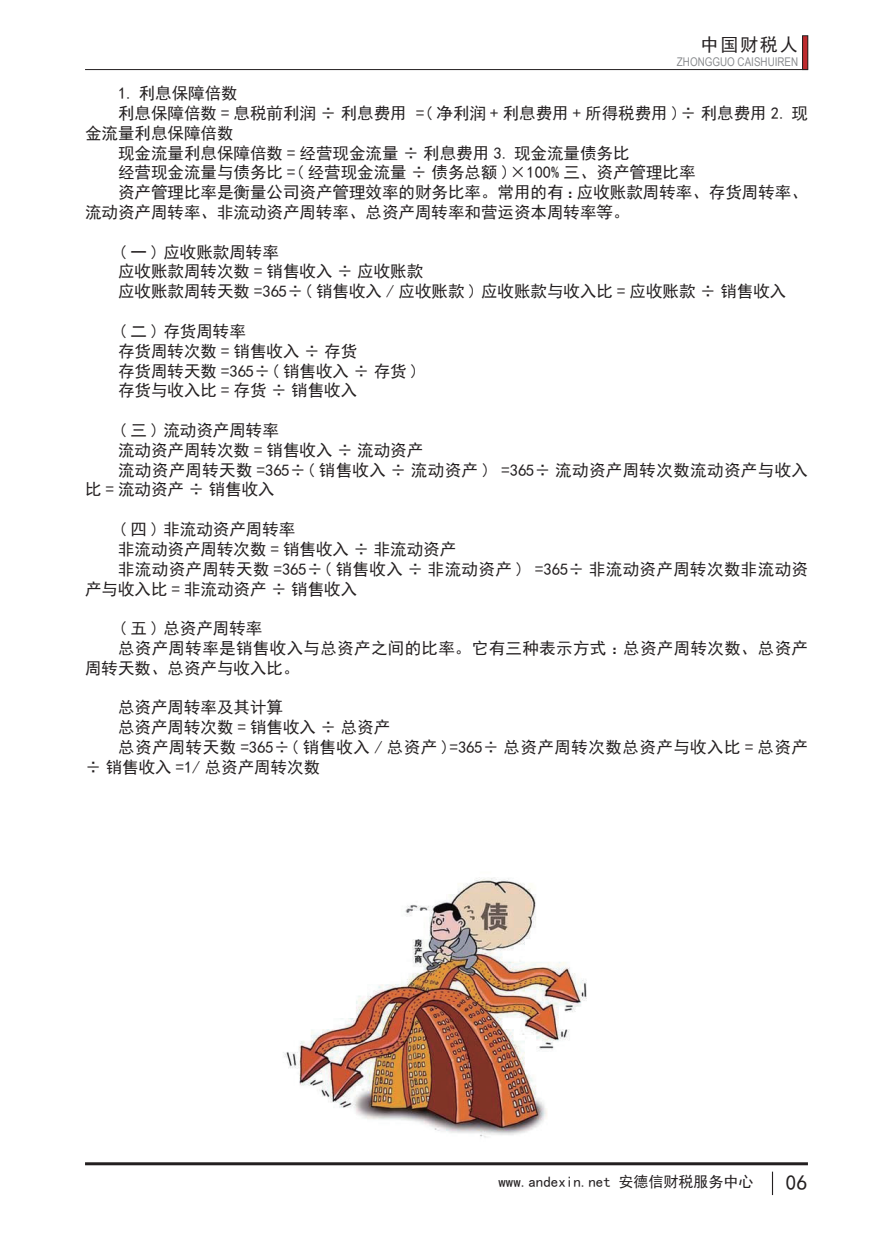
<style>
.page{position:relative;width:893px;height:1234px;background:#fff}
.page>*{position:absolute;margin:0;border:0;box-sizing:border-box;transform-origin:0 0}
.t1{font:21px "Sim Hei";color:#231f20}
.t2{font:18px "Sim Hei";letter-spacing:.1em;color:#231f20}
.t3{font:16.5px/19.8px "Sim Hei";color:#231f20}
.t4{font:16.5px "Sim Hei";letter-spacing:.025em;color:#231f20}
.t5{font:16.5px "Sim Hei";letter-spacing:.03em;color:#231f20}
.t6{font:16.5px "Sim Hei";letter-spacing:.02em;color:#231f20}
.t7{font:15px "Sim Hei";color:#231f20}
.t8{font:12px "Arial Narrow";color:#8b8d90}
</style>
<div class="page">
<hr style="left:85px;top:69px;width:723px;height:1px;background:#231f20">
<div style="left:802px;top:36px;width:6px;height:34px;background:#bd2a2d"></div>
<div style="left:802px;top:36px;width:6px;height:34px;border:1px solid #231f20"></div>
<svg style="left:772px;top:1171px;width:1px;height:23px"></svg>
<hr style="left:85px;top:1161px;width:723px;height:3px;background:#231f20">
<img style="left:283px;top:877px;width:304px;height:261px">
<p class="t2" style="left:701px;top:36px;width:99px">中国财税人</p>
<p class="t8" style="left:677px;top:53px;width:123px">ZHONGGUO CAISHUIREN</p>
<p class="t3" style="left:118px;top:83px;width:121px">1. 利息保障倍数</p>
<p class="t3" style="left:118px;top:103px;width:691px">利息保障倍数 = 息税前利润 ÷ 利息费用 =( 净利润 + 利息费用 + 所得税费用 )÷ 利息费用 2. 现</p>
<p class="t3" style="left:85px;top:123px;width:150px">金流量利息保障倍数</p>
<p class="t3" style="left:118px;top:143px;width:513px">现金流量利息保障倍数 = 经营现金流量 ÷ 利息费用 3. 现金流量债务比</p>
<p class="t3" style="left:118px;top:163px;width:579px">经营现金流量与债务比 =( 经营现金流量 ÷ 债务总额 )×100% 三、资产管理比率</p>
<p class="t3" style="left:118px;top:182px;width:691px">资产管理比率是衡量公司资产管理效率的财务比率。常用的有：应收账款周转率、存货周转率、</p>
<p class="t3" style="left:85px;top:202px;width:546px">流动资产周转率、非流动资产周转率、总资产周转率和营运资本周转率等。</p>
<p class="t3" style="left:118px;top:242px;width:670px">( 一 ) 应收账款周转率<br>应收账款周转次数 = 销售收入 ÷ 应收账款<br>应收账款周转天数 =365÷( 销售收入 / 应收账款 ) 应收账款与收入比 = 应收账款 ÷ 销售收入</p>
<p class="t3" style="left:118px;top:321px;width:303px">( 二 ) 存货周转率<br>存货周转次数 = 销售收入 ÷ 存货<br>存货周转天数 =365÷( 销售收入 ÷ 存货 )存货与收入比 = 存货 ÷ 销售收入</p>
<p class="t3" style="left:118px;top:420px;width:162px">( 三 ) 流动资产周转率</p>
<p class="t3" style="left:118px;top:440px;width:307px">流动资产周转次数 = 销售收入 ÷ 流动资产</p>
<p class="t4" style="left:118px;top:461px;width:691px">流动资产周转天数 =365÷( 销售收入 ÷ 流动资产 ) =365÷ 流动资产周转次数流动资产与收入</p>
<p class="t3" style="left:85px;top:479px;width:191px">比 = 流动资产 ÷ 销售收入</p>
<p class="t3" style="left:118px;top:519px;width:179px">( 四 ) 非流动资产周转率</p>
<p class="t3" style="left:118px;top:539px;width:340px">非流动资产周转次数 = 销售收入 ÷ 非流动资产</p>
<p class="t4" style="left:118px;top:560px;width:691px">非流动资产周转天数 =365÷( 销售收入 ÷ 非流动资产 ) =365÷ 非流动资产周转次数非流动资</p>
<p class="t3" style="left:85px;top:578px;width:274px">产与收入比 = 非流动资产 ÷ 销售收入</p>
<p class="t3" style="left:118px;top:618px;width:146px">( 五 ) 总资产周转率</p>
<p class="t6" style="left:118px;top:639px;width:691px">总资产周转率是销售收入与总资产之间的比率。它有三种表示方式：总资产周转次数、总资产</p>
<p class="t3" style="left:85px;top:658px;width:216px">周转天数、总资产与收入比。</p>
<p class="t3" style="left:118px;top:697px;width:166px">总资产周转率及其计算</p>
<p class="t3" style="left:118px;top:717px;width:274px">总资产周转次数 = 销售收入 ÷ 总资产</p>
<p class="t5" style="left:118px;top:738px;width:691px">总资产周转天数 =365÷( 销售收入 / 总资产 )=365÷ 总资产周转次数总资产与收入比 = 总资产</p>
<p class="t3" style="left:85px;top:757px;width:237px">÷ 销售收入 =1/ 总资产周转次数</p>
<p class="t7" style="left:498px;top:1173px;width:256px">www.andexin.net 安德信财税服务中心</p>
<p class="t1" style="left:786px;top:1171px;width:22px">06</p>
</div>
